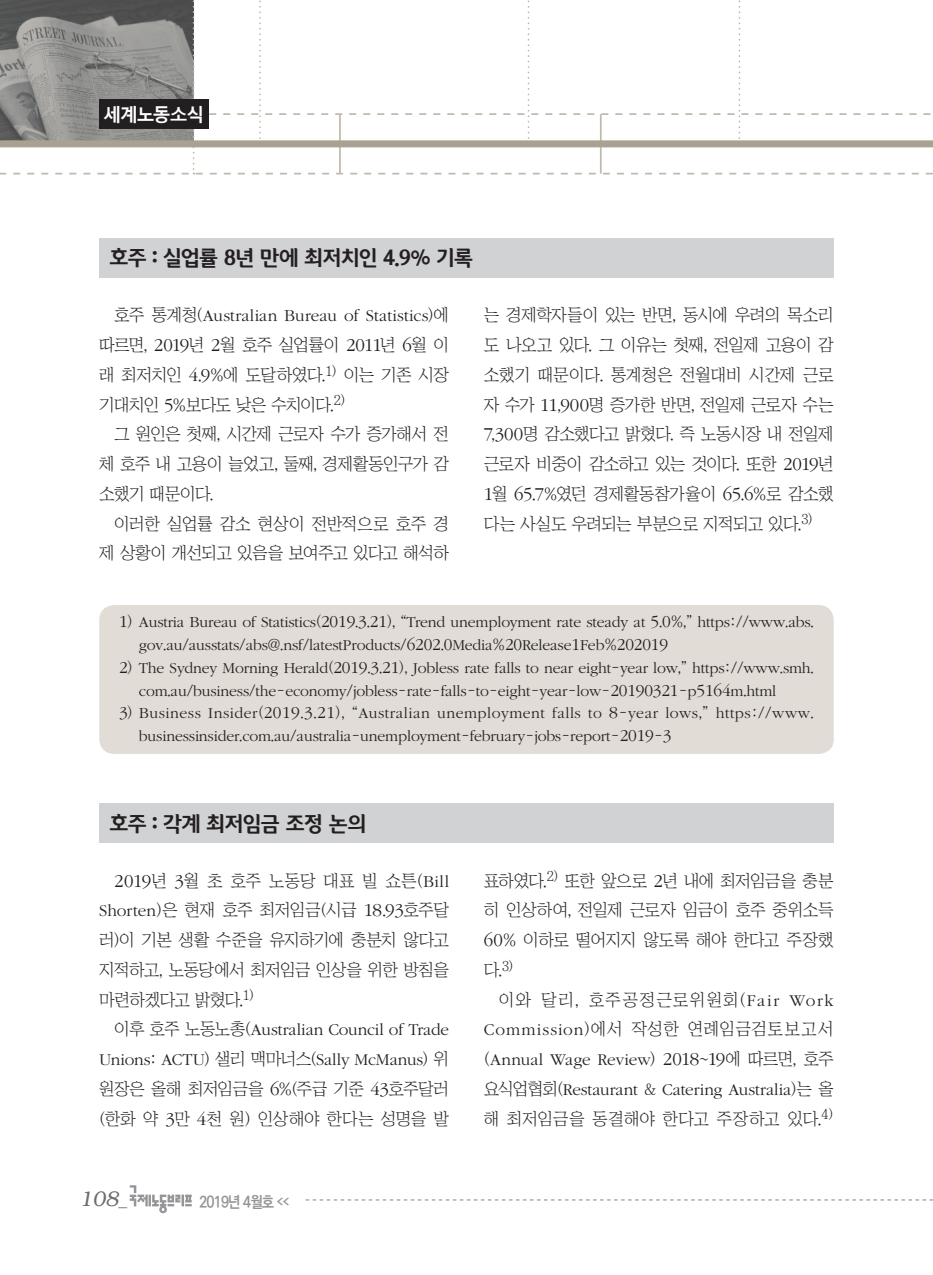
<style>
.page{position:relative;width:933px;height:1275px;background:#fff}
.page>*{position:absolute;margin:0;border:0;box-sizing:border-box;transform-origin:0 0}
.노사정__제목{font:700 21px "Auction Gothic";letter-spacing:-.065em;color:#231f20}
.t1{font:italic 300 21px "Bookman";color:#6c6d70}
.t2{font:700 18.38px "Malgun Gothic";letter-spacing:-.09em;color:#fff}
.노사정__본문{font:17.15px/29.8px "Chosunilbo NM";letter-spacing:-.03em;color:#231f20;text-align:justify}
.각주{font:300 15.75px/22.8px "ITC Garamond Std";letter-spacing:-.01em;color:#231f20}
.각주-2{font:300 15.75px/22.8px "ITC Garamond Std";letter-spacing:.01em;color:#231f20}
.t3{font:700 15.75px "Ko Pub Dotum";letter-spacing:-.055em;color:#939598;scale:.9 1}
.s1{font-family:"ITC Garamond Std";font-weight:300}
.s2{font-family:"ITC Garamond Std";font-weight:300;font-size:18.9px}
.s3{font-size:17.32px}
.s4{font-family:"Chosunilbo NM";font-weight:400}
.s5{font-family:"Helvetica";font-weight:400;font-style:normal;font-size:17.5px}
.s6{font-size:7.88px}
</style>
<div class="page">
<svg style="left:306px;top:1199px;width:627px;height:1px"></svg>
<svg style="left:0;top:0;width:933px;height:174px"></svg>
<div style="left:0;top:140px;width:933px;height:7px;background:#aaa291"></div>
<svg style="left:130px;top:1185px;width:62px;height:28px"></svg>
<div style="left:99px;top:99px;width:109px;height:30px;background:#231f20"></div>
<div style="left:99px;top:238px;width:734px;height:40px;background:#d1d2d4"></div>
<div style="left:99px;top:803px;width:734px;height:40px;background:#d1d2d4"></div>
<div style="left:99px;top:605px;width:734px;height:149px;background:#e1dcd5;border-radius:15px"></div>
<p class="t2" style="left:103px;top:102px;width:103px">세계노동소식</p>
<p class="노사정__제목" style="left:109px;top:247px;width:366px">호주 : 실업률 8년 만에 최저치인 4.9% 기록</p>
<p class="노사정__본문" style="left:99px;top:300px;width:351px;text-indent:15px">호주 통계청(<span class="s1">Australian Bureau of Statistics</span>)에 따르면, <span class="s2">2019</span>년 <span class="s2">2</span>월 호주 실업률이 <span class="s2">2011</span>년 <span class="s2">6</span>월 이 래 최저치인 <span class="s2">4</span>.<span class="s2">9</span>%에 도달하였다.<sup>1)</sup> 이는 기존 시장 기대치인 <span class="s2">5</span>%보다도 낮은 수치이다.<sup>2)</sup></p>
<p class="노사정__본문" style="left:99px;top:419px;width:351px;text-indent:15px">그 원인은 첫째, 시간제 근로자 수가 증가해서 전 체 호주 내 고용이 늘었고, 둘째, 경제활동인구가 감 소했기 때문이다.</p>
<p class="노사정__본문" style="left:99px;top:508px;width:351px;text-align:right">이러한 실업률 감소 현상이 전반적으로 호주 경 제 상황이 개선되고 있음을 보여주고 있다고 해석하</p>
<p class="노사정__본문" style="left:484px;top:300px;width:351px">는 경제학자들이 있는 반면, 동시에 우려의 목소리 도 나오고 있다. 그 이유는 첫째, 전일제 고용이 감 소했기 때문이다. 통계청은 전월대비 시간제 근로 자 수가 <span class="s2">11</span>,<span class="s2">900</span>명 증가한 반면, 전일제 근로자 수는 <span class="s2">7</span>,<span class="s2">300</span>명 감소했다고 밝혔다. 즉 노동시장 내 전일제 근로자 비중이 감소하고 있는 것이다. 또한 <span class="s2">2019</span>년 <span class="s2">1</span>월 <span class="s2">65</span>.<span class="s2">7</span>%였던 경제활동참가율이 <span class="s2">65</span>.<span class="s2">6</span>%로 감소했 다는 사실도 우려되는 부분으로 지적되고 있다.<sup>3)</sup></p>
<p class="각주" style="left:139px;top:611px;width:676px;text-indent:-20px"><span class="s3">1</span><span class="s4">)</span> Austria Bureau of Statistics<span class="s4">(</span><span class="s3">2019</span><span class="s4">.</span><span class="s3">3</span><span class="s4">.</span><span class="s3">21</span><span class="s4">), “</span>Trend unemployment rate steady at <span class="s3">5</span><span class="s4">.</span><span class="s3">0</span><span class="s4">%,”</span> https<span class="s4">://</span>www<span class="s4">.</span>abs<span class="s4">. </span>gov<span class="s4">.</span>au<span class="s4">/</span>ausstats<span class="s4">/</span>abs<span class="s4">@.</span>nsf<span class="s4">/</span>latestProducts<span class="s4">/</span><span class="s3">6202</span><span class="s4">.</span><span class="s3">0</span>Media<span class="s4">%</span><span class="s3">20</span>Release<span class="s3">1</span>Feb<span class="s4">%</span><span class="s3">202019</span></p>
<p class="각주" style="left:139px;top:657px;width:676px;text-indent:-20px"><span class="s3">2</span><span class="s4">)</span> The Sydney Morning Herald<span class="s4">(</span><span class="s3">2019</span><span class="s4">.</span><span class="s3">3</span><span class="s4">.</span><span class="s3">21</span><span class="s4">),</span> Jobless rate falls to near eight<span class="s4">-</span>year low<span class="s4">,”</span> https<span class="s4">://</span>www<span class="s4">.</span>smh<span class="s4">. </span>com<span class="s4">.</span>au<span class="s4">/</span>business<span class="s4">/</span>the<span class="s4">-</span>economy<span class="s4">/</span>jobless<span class="s4">-</span>rate<span class="s4">-</span>falls<span class="s4">-</span>to<span class="s4">-</span>eight<span class="s4">-</span>year<span class="s4">-</span>low<span class="s4">-</span><span class="s3">20190321</span><span class="s4">-</span>p<span class="s3">5164</span>m<span class="s4">.</span>html</p>
<p class="각주-2" style="left:139px;top:702px;width:676px;text-indent:-20px"><span class="s3">3</span><span class="s4">)</span> Business Insider<span class="s4">(</span><span class="s3">2019</span><span class="s4">.</span><span class="s3">3</span><span class="s4">.</span><span class="s3">21</span><span class="s4">), “</span>Australian unemployment falls to <span class="s3">8</span><span class="s4">-</span>year lows<span class="s4">,”</span> https<span class="s4">://</span>www<span class="s4">. </span>businessinsider<span class="s4">.</span>com<span class="s4">.</span>au<span class="s4">/</span>australia<span class="s4">-</span>unemployment<span class="s4">-</span>february<span class="s4">-</span>jobs<span class="s4">-</span>report<span class="s4">-</span><span class="s3">2019</span><span class="s4">-</span><span class="s3">3</span></p>
<p class="노사정__제목" style="left:109px;top:813px;width:259px">호주 : 각계 최저임금 조정 논의</p>
<p class="노사정__본문" style="left:99px;top:865px;width:351px;text-indent:15px"><span class="s2">2019</span>년 <span class="s2">3</span>월 초 호주 노동당 대표 빌 쇼튼(<span class="s1">Bill Shorten</span>)은 현재 호주 최저임금(시급 <span class="s2">18</span>.<span class="s2">93</span>호주달 러)이 기본 생활 수준을 유지하기에 충분치 않다고 지적하고, 노동당에서 최저임금 인상을 위한 방침을 마련하겠다고 밝혔다.<sup>1)</sup></p>
<p class="노사정__본문" style="left:99px;top:1014px;width:351px;text-indent:15px">이후 호주 노동노총(<span class="s1">Australian Council of Trade Unions</span>: <span class="s1">ACTU</span>) 샐리 맥마너스(<span class="s1">Sally McManus</span>) 위 원장은 올해 최저임금을 <span class="s2">6</span>%(주급 기준 <span class="s2">43</span>호주달러 (한화 약 <span class="s2">3</span>만 <span class="s2">4</span>천 원) 인상해야 한다는 성명을 발</p>
<p class="t1" style="left:79px;top:1187px;width:49px">108<span class="s5">_</span></p>
<p class="t3" style="left:199px;top:1194px;width:101px">2019년 4월호 <span class="s6">&lt;&lt;</span></p>
<p class="노사정__본문" style="left:484px;top:865px;width:351px">표하였다.<sup>2)</sup> 또한 앞으로 <span class="s2">2</span>년 내에 최저임금을 충분 히 인상하여, 전일제 근로자 임금이 호주 중위소득 <span class="s2">60</span>% 이하로 떨어지지 않도록 해야 한다고 주장했 다.<sup>3)</sup></p>
<p class="노사정__본문" style="left:484px;top:984px;width:351px;text-indent:15px">이와 달리, 호주공정근로위원회(<span class="s1">Fair Work Commission</span>)에서 작성한 연례임금검토보고서 (<span class="s1">Annual Wage Review</span>) <span class="s2">2018</span>~<span class="s2">19</span>에 따르면, 호주 요식업협회(<span class="s1">Restaurant</span> &amp; <span class="s1">Catering Australia</span>)는 올 해 최저임금을 동결해야 한다고 주장하고 있다.<sup>4)</sup></p>
</div>
